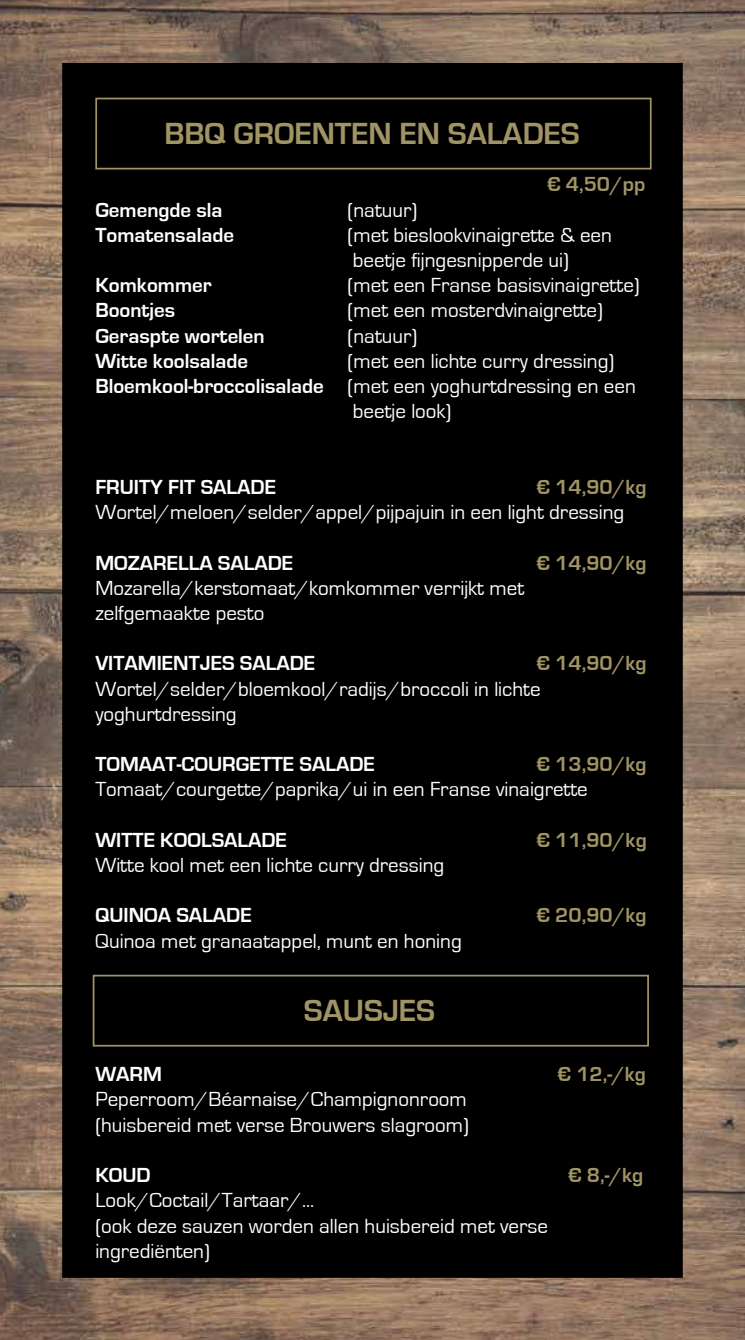
<style>
.page{position:relative;width:745px;height:1340px;background:#fff}
.page>*{position:absolute;margin:0;border:0;box-sizing:border-box;transform-origin:0 0}
.t1{font:700 31.5px "Eurostile";color:#a09364}
.t2{font:21px/25.2px "Eurostile";color:#fff}
.t3{font:700 21px "Eurostile";color:#fff}
.t4{font:700 21px "Eurostile";color:#a09364}
.s1{font-weight:700}
</style>
<div class="page">
<img style="left:0;top:0;width:744px;height:1339px">
<div style="left:63px;top:64px;width:618px;height:1212px;background:#000"></div>
<div style="left:95px;top:98px;width:556px;height:71px;border:2px solid #a09364"></div>
<div style="left:93px;top:974px;width:555px;height:72px;border:2px solid #a09364"></div>
<h1 class="t1" style="left:164px;top:116px;width:416px">BBQ GROENTEN EN SALADES</h1>
<p class="t4" style="left:547px;top:173px;width:99px">€ 4,50/pp</p>
<p class="t3" style="left:95px;top:198px;width:129px">Gemengde sla</p>
<p class="t2" style="left:347px;top:197px;width:71px">(natuur)</p>
<p class="t3" style="left:95px;top:223px;width:140px">Tomatensalade</p>
<p class="t2" style="left:347px;top:223px;width:266px">(met bieslookvinaigrette &amp; een beetje fijngesnipperde ui)</p>
<p class="t3" style="left:95px;top:274px;width:118px">Komkommer</p>
<p class="t2" style="left:347px;top:273px;width:293px">(met een Franse basisvinaigrette)</p>
<p class="t3" style="left:95px;top:299px;width:81px">Boontjes</p>
<p class="t2" style="left:347px;top:298px;width:256px">(met een mosterdvinaigrette)</p>
<p class="t3" style="left:95px;top:324px;width:171px">Geraspte wortelen</p>
<p class="t2" style="left:347px;top:323px;width:71px">(natuur)</p>
<p class="t3" style="left:95px;top:349px;width:154px">Witte koolsalade</p>
<p class="t2" style="left:347px;top:349px;width:268px">(met een lichte curry dressing)</p>
<p class="t2" style="left:95px;top:374px;width:541px"><span class="s1">Bloemkool-broccolisalade</span> (met een yoghurtdressing en een</p>
<p class="t2" style="left:352px;top:399px;width:100px">beetje look)</p>
<p class="t3" style="left:95px;top:475px;width:182px">FRUITY FIT SALADE</p>
<p class="t4" style="left:536px;top:475px;width:111px">€ 14,90/kg</p>
<p class="t2" style="left:95px;top:500px;width:530px">Wortel/meloen/selder/appel/pijpajuin in een light dressing</p>
<p class="t3" style="left:95px;top:551px;width:199px">MOZARELLA SALADE</p>
<p class="t4" style="left:536px;top:551px;width:111px">€ 14,90/kg</p>
<p class="t2" style="left:95px;top:575px;width:430px">Mozarella/kerstomaat/komkommer verrijkt met zelfgemaakte pesto</p>
<p class="t3" style="left:95px;top:652px;width:221px">VITAMIENTJES SALADE</p>
<p class="t4" style="left:536px;top:652px;width:111px">€ 14,90/kg</p>
<p class="t2" style="left:95px;top:676px;width:446px">Wortel/selder/bloemkool/radijs/broccoli in lichte yoghurtdressing</p>
<p class="t3" style="left:95px;top:752px;width:281px">TOMAAT-COURGETTE SALADE</p>
<p class="t4" style="left:536px;top:752px;width:111px">€ 13,90/kg</p>
<p class="t2" style="left:95px;top:777px;width:493px">Tomaat/courgette/paprika/ui in een Franse vinaigrette</p>
<p class="t3" style="left:95px;top:828px;width:193px">WITTE KOOLSALADE</p>
<p class="t4" style="left:536px;top:828px;width:111px">€ 11,90/kg</p>
<p class="t2" style="left:95px;top:853px;width:350px">Witte kool met een lichte curry dressing</p>
<p class="t3" style="left:95px;top:904px;width:158px">QUINOA SALADE</p>
<p class="t4" style="left:536px;top:904px;width:111px">€ 20,90/kg</p>
<p class="t2" style="left:95px;top:928px;width:367px">Quinoa met granaatappel, munt en honing</p>
<h1 class="t1" style="left:304px;top:993px;width:133px">SAUSJES</h1>
<p class="t3" style="left:95px;top:1062px;width:68px">WARM</p>
<p class="t4" style="left:557px;top:1062px;width:90px">€ 12,-/kg</p>
<p class="t2" style="left:95px;top:1087px;width:375px">Peperroom/Béarnaise/Champignonroom (huisbereid met verse Brouwers slagroom)</p>
<p class="t3" style="left:95px;top:1163px;width:57px">KOUD</p>
<p class="t4" style="left:568px;top:1163px;width:76px">€ 8,-/kg</p>
<p class="t2" style="left:95px;top:1188px;width:454px">Look/Coctail/Tartaar/...<br>(ook deze sauzen worden allen huisbereid met verse ingrediënten)</p>
</div>
